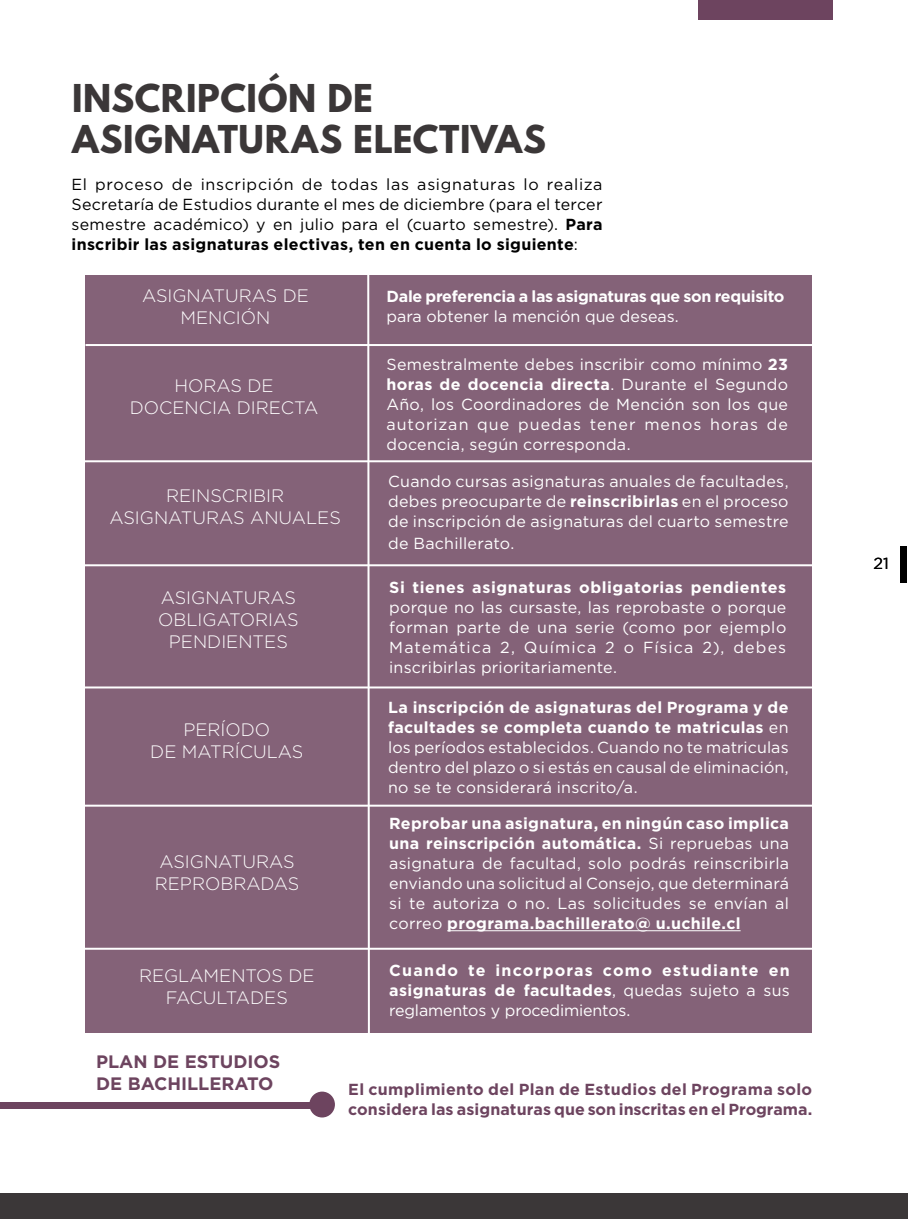
<style>
.page{position:relative;width:908px;height:1219px;background:#fff}
.page>*{position:absolute;margin:0;border:0;box-sizing:border-box;transform-origin:0 0}
.t1{font:700 34px/40.8px "League Spartan";letter-spacing:.02em;color:#3b3738}
.t2{font:300 18px/22px "Gotham";color:#fff;text-align:center}
.t3{font:700 18px/22px "Gotham";color:#6d445f}
.t4{font:16px/20px "Gotham";letter-spacing:.015em;color:#fff;text-align:justify}
.t5{font:16px/20px "Gotham";letter-spacing:.02em;color:#000;text-align:justify}
.t6{font:700 16px/20px "Gotham";letter-spacing:.025em;color:#fff;text-align:justify}
.t7{font:700 16px/20px "Gotham";letter-spacing:.01em;color:#6d445f}
.t8{font:700 16px "Gotham";letter-spacing:-.015em;color:#fff}
.s1{font-weight:700}
.s2{font-weight:400}
</style>
<div class="page">
<div style="left:900px;top:546px;width:6px;height:36px;background:#000"></div>
<div style="left:697px;top:0;width:135px;height:19px;background:#6d445f"></div>
<div style="left:85px;top:275px;width:726px;height:758px;background:#846278"></div>
<hr style="left:447px;top:930px;width:293px;height:1px;background:#fff">
<div style="left:309px;top:1092px;width:26px;height:25px;background:#6d445f;border-radius:50%"></div>
<div style="left:0;top:1102px;width:321px;height:7px;background:#6d445f"></div>
<hr style="left:85px;top:344px;width:795px;height:2px;background:#fff">
<hr style="left:65px;top:460px;width:795px;height:2px;background:#fff">
<hr style="left:72px;top:564px;width:795px;height:2px;background:#fff">
<hr style="left:49px;top:686px;width:795px;height:2px;background:#fff">
<hr style="left:65px;top:805px;width:795px;height:2px;background:#fff">
<hr style="left:56px;top:948px;width:795px;height:2px;background:#fff">
<svg style="left:366px;top:275px;width:5px;height:758px"></svg>
<div style="left:0;top:1193px;width:907px;height:26px;background:#3b3738"></div>
<h1 class="t1" style="left:72px;top:77px;width:475px">INSCRIPCIÓN DE<br>ASIGNATURAS ELECTIVAS</h1>
<p class="t5" style="left:71px;top:174px;width:532px">El proceso de inscripción de todas las asignaturas lo realiza Secretaría de Estudios durante el mes de diciembre (para el tercer semestre académico) y en julio para el (cuarto semestre). <span class="s1">Para inscribir las asignaturas electivas, ten en cuenta lo siguiente</span>:</p>
<p class="t8" style="left:386px;top:287px;width:399px">Dale preferencia a las asignaturas que son requisito</p>
<p class="t4" style="left:386px;top:306px;width:293px">para obtener la mención que deseas.</p>
<p class="t4" style="left:386px;top:354px;width:403px">Semestralmente debes inscribir como mínimo <span class="s1">23 horas de docencia directa</span>. Durante el Segundo Año, los Coordinadores de Mención son los que autorizan que puedas tener menos horas de docencia, según corresponda.</p>
<p class="t4" style="left:388px;top:471px;width:402px">Cuando cursas asignaturas anuales de facultades, debes preocuparte de <span class="s1">reinscribirlas</span> en el proceso de inscripción de asignaturas del cuarto semestre</p>
<p class="t4" style="left:388px;top:533px;width:128px">de Bachillerato.</p>
<p class="t2" style="left:142px;top:284px;width:168px">ASIGNATURAS DE<br>MENCIÓN</p>
<p class="t2" style="left:130px;top:374px;width:190px">HORAS DE<br>DOCENCIA DIRECTA</p>
<p class="t2" style="left:109px;top:485px;width:233px">REINSCRIBIR<br>ASIGNATURAS ANUALES</p>
<p class="t2" style="left:158px;top:586px;width:142px">ASIGNATURAS<br>OBLIGATORIAS<br>PENDIENTES</p>
<p class="t2" style="left:150px;top:718px;width:154px">PERÍODO<br>DE MATRÍCULAS</p>
<p class="t2" style="left:155px;top:850px;width:146px;text-align:left">ASIGNATURAS<br>REPROBRADAS</p>
<p class="t2" style="left:139px;top:964px;width:177px">REGLAMENTOS DE<br>FACULTADES</p>
<p class="t3" style="left:96px;top:1050px;width:185px">PLAN DE ESTUDIOS<br>DE BACHILLERATO</p>
<p class="t6" style="left:389px;top:577px;width:398px">Si tienes asignaturas obligatorias pendientes</p>
<p class="t4" style="left:389px;top:597px;width:398px">porque no las cursaste, las reprobaste o porque forman parte de una serie (como por ejemplo Matemática 2, Química 2 o Física 2), debes inscribirlas prioritariamente.</p>
<p class="t4" style="left:388px;top:697px;width:402px"><span class="s1">La inscripción de asignaturas del Programa y de facultades se completa cuando te matriculas</span> en los períodos establecidos. Cuando no te matriculas dentro del plazo o si estás en causal de eliminación, no se te considerará inscrito/a.</p>
<p class="t4" style="left:389px;top:813px;width:401px"><span class="s1">Reprobar una asignatura, en ningún caso implica una reinscripción automática.</span> Si repruebas una asignatura de facultad, solo podrás reinscribirla enviando una solicitud al Consejo, que determinará si te autoriza o no. Las solicitudes se envían al correo <span class="s1">programa.bachillerato@ u.uchile.cl</span></p>
<p class="t6" style="left:389px;top:960px;width:402px">Cuando te incorporas como estudiante en asignaturas de facultades<span class="s2">, quedas sujeto a sus reglamentos y procedimientos.</span></p>
<p class="t7" style="left:348px;top:1079px;width:465px">El cumplimiento del Plan de Estudios del Programa solo considera las asignaturas que son inscritas en el Programa.</p>
<p class="t5" style="left:873px;top:553px;width:17px">21</p>
</div>
